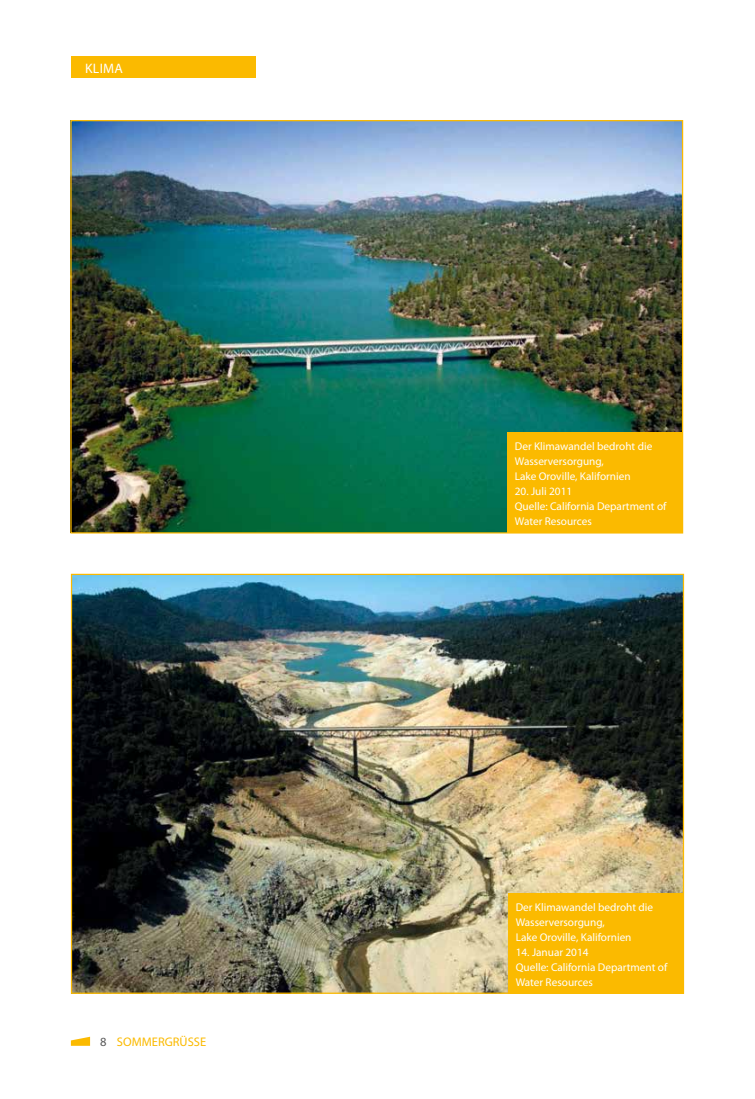
<style>
.page{position:relative;width:755px;height:1099px;background:#fff}
.page>*{position:absolute;margin:0;border:0;box-sizing:border-box;transform-origin:0 0}
.t1{font:13.75px "Myriad Pro";letter-spacing:.02em;color:#fff}
.t2{font:12.5px "Myriad Pro";color:#fbba00}
.t3{font:11.25px/15px "Myriad Pro";color:#fff}
.s1{color:#565656}
</style>
<div class="page">
<svg style="left:71px;top:1036px;width:19px;height:9px"></svg>
<div style="left:71px;top:57px;width:184px;height:21px;background:#fbba00"></div>
<img style="left:73px;top:575px;width:609px;height:416px">
<img style="left:72px;top:122px;width:609px;height:409px">
<div style="left:508px;top:432px;width:175px;height:101px;background:#fbba00"></div>
<div style="left:508px;top:893px;width:176px;height:100px;background:#fbba00"></div>
<p class="t1" style="left:85px;top:59px;width:39px">KLIMA</p>
<p class="t2" style="left:100px;top:1033px;width:107px"><span class="s1">8</span> SOMMERGRÜSSE</p>
<p class="t3" style="left:515px;top:438px;width:139px">Der Klimawandel bedroht die<br>Wasserversorgung,<br>Lake Oroville, Kalifornien</p>
<p class="t3" style="left:515px;top:483px;width:153px">20. Juli 2011<br>Quelle: California Department of<br>Water Resources</p>
<p class="t3" style="left:516px;top:899px;width:139px">Der Klimawandel bedroht die<br>Wasserversorgung,<br>Lake Oroville, Kalifornien</p>
<p class="t3" style="left:516px;top:944px;width:153px">14. Januar 2014<br>Quelle: California Department of<br>Water Resources</p>
</div>
